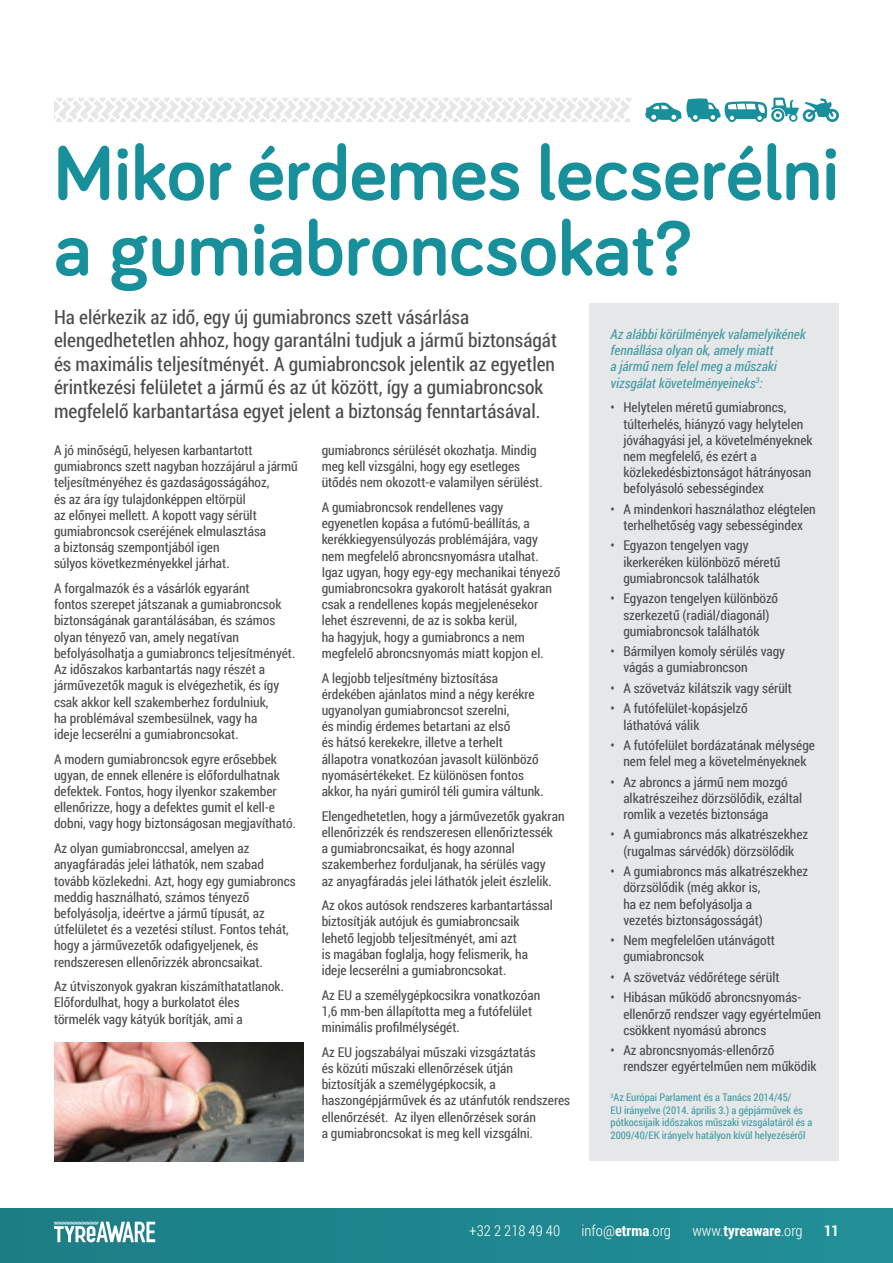
<style>
.page{position:relative;width:893px;height:1263px;background:#fff}
.page>*{position:absolute;margin:0;border:0;box-sizing:border-box;transform-origin:0 0}
.t1{font:700 79.35px/75.4px "Bariol";color:#18909b}
.t2{font:19.5px/23.4px "Roboto Condensed";color:#4b4c4d}
.t3{font:300 15px "Roboto Condensed";color:#fff}
.t4{font:13.5px/16.2px "Roboto Condensed";color:#4b4c4d}
.t5{font:italic 13.5px/16.2px "Roboto Condensed";color:#419ba4}
.t6{font:10.5px/12.6px "Roboto Condensed";color:#419ba4}
.s1{color:#18909b}
.s2{font-weight:700}
</style>
<div class="page">
<div style="left:0;top:1209px;width:893px;height:54px;background:#1e868e"></div>
<svg style="left:54px;top:1222px;width:101px;height:20px"></svg>
<div style="left:589px;top:304px;width:250px;height:857px;background:#e6e7e9"></div>
<img style="left:54px;top:1042px;width:250px;height:119px">
<svg style="left:54px;top:97px;width:785px;height:25px"></svg>
<h1 class="t1" style="left:54px;top:132px;width:786px">Mikor érdemes lecserélni a gumiabroncsokat?</h1>
<p class="t2" style="left:54px;top:305px;width:504px">Ha elérkezik az idő, egy új gumiabroncs szett vásárlása elengedhetetlen ahhoz, hogy garantálni tudjuk a jármű biztonságát és maximális teljesítményét. A gumiabroncsok jelentik az egyetlen érintkezési felületet a jármű és az út között, így a gumiabroncsok megfelelő karbantartása egyet jelent a biztonság fenntartásával.</p>
<p class="t4" style="left:54px;top:442px;width:245px">A jó minőségű, helyesen karbantartott gumiabroncs szett nagyban hozzájárul a jármű teljesítményéhez és gazdaságosságához,<br>és az ára így tulajdonképpen eltörpül<br>az előnyei mellett. A kopott vagy sérült gumiabroncsok cseréjének elmulasztása<br>a biztonság szempontjából igen<br>súlyos következményekkel járhat.</p>
<p class="t4" style="left:54px;top:580px;width:243px">A forgalmazók és a vásárlók egyaránt<br>fontos szerepet játszanak a gumiabroncsok biztonságának garantálásában, és számos olyan tényező van, amely negatívan befolyásolhatja a gumiabroncs teljesítményét.<br>Az időszakos karbantartás nagy részét a járművezetők maguk is elvégezhetik, és így csak akkor kell szakemberhez fordulniuk,<br>ha problémával szembesülnek, vagy ha<br>ideje lecserélni a gumiabroncsokat.</p>
<p class="t4" style="left:54px;top:750px;width:243px">A modern gumiabroncsok egyre erősebbek ugyan, de ennek ellenére is előfordulhatnak defektek. Fontos, hogy ilyenkor szakember ellenőrizze, hogy a defektes gumit el kell-e dobni, vagy hogy biztonságosan megjavítható.</p>
<p class="t4" style="left:54px;top:840px;width:243px">Az olyan gumiabronccsal, amelyen az anyagfáradás jelei láthatók, nem szabad tovább közlekedni. Azt, hogy egy gumiabroncs meddig használható, számos tényező befolyásolja, ideértve a jármű típusát, az útfelületet és a vezetési stílust. Fontos tehát, hogy a járművezetők odafigyeljenek, és rendszeresen ellenőrizzék abroncsaikat.</p>
<p class="t4" style="left:54px;top:978px;width:231px">Az útviszonyok gyakran kiszámíthatatlanok.<br>Előfordulhat, hogy a burkolatot éles törmelék vagy kátyúk borítják, ami a</p>
<p class="t4" style="left:322px;top:442px;width:223px">gumiabroncs sérülését okozhatja. Mindig meg kell vizsgálni, hogy egy esetleges ütődés nem okozott-e valamilyen sérülést.</p>
<p class="t4" style="left:322px;top:499px;width:240px">A gumiabroncsok rendellenes vagy egyenetlen kopása a futómű-beállítás, a kerékkiegyensúlyozás problémájára, vagy nem megfelelő abroncsnyomásra utalhat.<br>Igaz ugyan, hogy egy-egy mechanikai tényező gumiabroncsokra gyakorolt hatását gyakran csak a rendellenes kopás megjelenésekor lehet észrevenni, de az is sokba kerül,<br>ha hagyjuk, hogy a gumiabroncs a nem megfelelő abroncsnyomás miatt kopjon el.</p>
<p class="t4" style="left:322px;top:669px;width:223px">A legjobb teljesítmény biztosítása érdekében ajánlatos mind a négy kerékre ugyanolyan gumiabroncsot szerelni,<br>és mindig érdemes betartani az első<br>és hátsó kerekekre, illetve a terhelt állapotra vonatkozóan javasolt különböző nyomásértékeket. Ez különösen fontos akkor, ha nyári gumiról téli gumira váltunk.</p>
<p class="t4" style="left:322px;top:807px;width:244px">Elengedhetetlen, hogy a járművezetők gyakran ellenőrizzék és rendszeresen ellenőriztessék<br>a gumiabroncsaikat, és hogy azonnal szakemberhez forduljanak, ha sérülés vagy<br>az anyagfáradás jelei láthatók jeleit észlelik.</p>
<p class="t4" style="left:322px;top:897px;width:233px">Az okos autósok rendszeres karbantartással biztosítják autójuk és gumiabroncsaik lehető legjobb teljesítményét, ami azt<br>is magában foglalja, hogy felismerik, ha ideje lecserélni a gumiabroncsokat.</p>
<p class="t4" style="left:322px;top:986px;width:220px">Az EU a személygépkocsikra vonatkozóan<br>1,6 mm-ben állapította meg a futófelület minimális profilmélységét.</p>
<p class="t4" style="left:322px;top:1043px;width:250px">Az EU jogszabályai műszaki vizsgáztatás<br>és közúti műszaki ellenőrzések útján biztosítják a személygépkocsik, a haszongépjárművek és az utánfutók rendszeres ellenőrzését. Az ilyen ellenőrzések során<br>a gumiabroncsokat is meg kell vizsgálni.</p>
<p class="t5" style="left:611px;top:326px;width:196px">Az alábbi körülmények valamelyikének fennállása olyan ok, amely miatt<br>a jármű nem felel meg a műszaki vizsgálat követelményeineks<sup>3</sup>:</p>
<p class="t4" style="left:623px;top:399px;width:191px;text-indent:-13px">• Helytelen méretű gumiabroncs, túlterhelés, hiányzó vagy helytelen jóváhagyási jel, a követelményeknek nem megfelelő, és ezért a közlekedésbiztonságot hátrányosan befolyásoló sebességindex</p>
<p class="t4" style="left:611px;top:500px;width:207px;text-align:center">• A mindenkori használathoz elégtelen terhelhetőség vagy sebességindex</p>
<p class="t4" style="left:623px;top:537px;width:159px;text-indent:-13px">• Egyazon tengelyen vagy ikerkeréken különböző méretű gumiabroncsok találhatók</p>
<p class="t4" style="left:611px;top:590px;width:169px;text-align:center">• Egyazon tengelyen különböző szerkezetű (radiál/diagonál) gumiabroncsok találhatók</p>
<p class="t4" style="left:623px;top:643px;width:163px;text-indent:-13px">• Bármilyen komoly sérülés vagy vágás a gumiabroncson</p>
<p class="t4" style="left:611px;top:679px;width:183px">• A szövetváz kilátszik vagy sérült</p>
<p class="t4" style="left:623px;top:700px;width:126px;text-indent:-13px">• A futófelület-kopásjelző láthatóvá válik</p>
<p class="t4" style="left:611px;top:737px;width:206px;text-align:center">• A futófelület bordázatának mélysége nem felel meg a követelményeknek</p>
<p class="t4" style="left:623px;top:773px;width:180px;text-indent:-13px">• Az abroncs a jármű nem mozgó alkatrészeihez dörzsölődik, ezáltal romlik a vezetés biztonsága</p>
<p class="t4" style="left:611px;top:826px;width:199px;text-align:center">• A gumiabroncs más alkatrészekhez (rugalmas sárvédők) dörzsölődik</p>
<p class="t4" style="left:623px;top:863px;width:186px;text-indent:-13px">• A gumiabroncs más alkatrészekhez dörzsölődik (még akkor is,<br>ha ez nem befolyásolja a<br>vezetés biztonságosságát)</p>
<p class="t4" style="left:623px;top:932px;width:153px;text-indent:-13px">• Nem megfelelően utánvágott gumiabroncsok</p>
<p class="t4" style="left:611px;top:968px;width:170px">• A szövetváz védőrétege sérült</p>
<p class="t4" style="left:623px;top:989px;width:199px;text-indent:-13px">• Hibásan működő abroncsnyomás&shy;ellenőrző rendszer vagy egyértelműen csökkent nyomású abroncs</p>
<p class="t4" style="left:623px;top:1042px;width:195px;text-indent:-13px">• Az abroncsnyomás-ellenőrző rendszer egyértelműen nem működik</p>
<p class="t6" style="left:611px;top:1091px;width:203px"><sup>3</sup>Az Európai Parlament és a Tanács 2014/45/<br>EU irányelve (2014. április 3.) a gépjárművek és pótkocsijaik időszakos műszaki vizsgálatáról és a 2009/40/EK irányelv hatályon kívül helyezéséről</p>
<p class="t3" style="left:469px;top:1220px;width:371px">+32 2 218 49 40 <span class="s1">//</span> info@<span class="s2">etrma</span>.org <span class="s1">//</span> www.<span class="s2">tyreaware</span>.org <span class="s1">//</span> <span class="s2">11</span></p>
</div>
